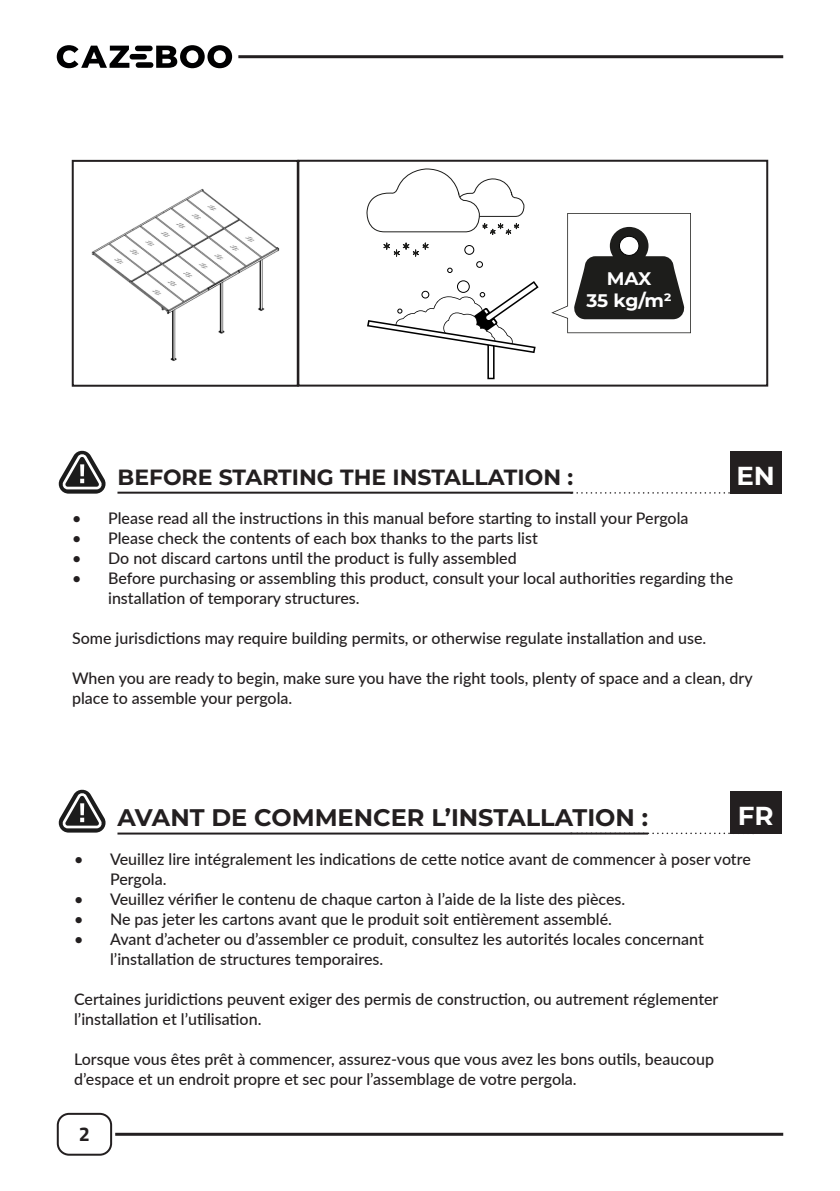
<style>
.page{position:relative;width:840px;height:1191px;background:#fff}
.page>*{position:absolute;margin:0;border:0;box-sizing:border-box;transform-origin:0 0}
.t1{font:700 26px "Montserrat";color:#fff}
.t2{font:700 24px "Montserrat";color:#231f20}
.t3{font:700 22px "Montserrat";color:#231f20}
.t4{font:700 20px "Titillium Web";color:#231f20}
.t5{font:700 18.2px/21.8px "Montserrat";letter-spacing:-.01em;color:#fff;text-align:center}
.t6{font:500 16px/20px "Lato";color:#231f20}
</style>
<div class="page">
<div style="left:57px;top:1112px;width:55px;height:43px;border:2px solid #231f20;border-radius:11px"></div>
<hr style="left:115px;top:1132px;width:667px;height:3px;background:#231f20">
<hr style="left:238px;top:55px;width:544px;height:3px;background:#231f20">
<svg style="left:156px;top:45px;width:76px;height:23px"></svg>
<div style="left:135px;top:46px;width:17px;height:5px;background:#000001;border-radius:3px"></div>
<div style="left:129px;top:54px;width:18px;height:5px;background:#000001;border-radius:3px"></div>
<div style="left:136px;top:62px;width:17px;height:6px;background:#000001;border-radius:3px"></div>
<svg style="left:57px;top:45px;width:72px;height:23px"></svg>
<svg style="left:647px;top:832px;width:82px;height:2px"></svg>
<hr style="left:117px;top:832px;width:530px;height:2px;background:#231f20">
<div style="left:729px;top:791px;width:51px;height:43px;background:#231f20"></div>
<svg style="left:58px;top:789px;width:48px;height:43px"></svg>
<svg style="left:573px;top:492px;width:156px;height:1px"></svg>
<hr style="left:117px;top:491px;width:456px;height:2px;background:#231f20">
<div style="left:729px;top:451px;width:51px;height:42px;background:#231f20"></div>
<svg style="left:58px;top:450px;width:48px;height:43px"></svg>
<div style="left:72px;top:160px;width:226px;height:227px;border:2px solid #231f20"></div>
<div style="left:487px;top:343px;width:7px;height:36px;border:2px solid #000"></div>
<div style="left:457px;top:280px;width:12px;height:13px;border:1px solid #000;border-radius:50%"></div>
<svg style="left:367px;top:281px;width:171px;height:72px"></svg>
<svg style="left:366px;top:168px;width:157px;height:105px"></svg>
<div style="left:476px;top:261px;width:6px;height:7px;border:1px solid #000;border-radius:50%"></div>
<div style="left:464px;top:245px;width:9px;height:9px;background:#fff;border-radius:50%"></div>
<div style="left:464px;top:245px;width:10px;height:10px;border:1px solid #000;border-radius:50%"></div>
<svg style="left:551px;top:213px;width:139px;height:120px"></svg>
<div style="left:297px;top:160px;width:470px;height:226px;border:2px solid #231f20"></div>
<img style="left:91px;top:188px;width:189px;height:173px">
<p class="t5" style="left:586px;top:267px;width:87px">MAX<br>35 kg/m²</p>
<p class="t3" style="left:117px;top:461px;width:457px">BEFORE STARTING THE INSTALLATION :</p>
<p class="t1" style="left:736px;top:457px;width:40px">EN</p>
<p class="t6" style="left:72px;top:507px;width:617px">• Please read all the instructions in this manual before starting to install your Pergola</p>
<p class="t6" style="left:72px;top:527px;width:467px">• Please check the contents of each box thanks to the parts list</p>
<p class="t6" style="left:72px;top:547px;width:446px">• Do not discard cartons until the product is fully assembled</p>
<p class="t6" style="left:108px;top:567px;width:626px;text-indent:-36px">• Before purchasing or assembling this product, consult your local authorities regarding the installation of temporary structures.</p>
<p class="t6" style="left:72px;top:627px;width:635px">Some jurisdictions may require building permits, or otherwise regulate installation and use.</p>
<p class="t6" style="left:72px;top:667px;width:681px">When you are ready to begin, make sure you have the right tools, plenty of space and a clean, dry place to assemble your pergola.</p>
<p class="t2" style="left:117px;top:799px;width:531px">AVANT DE COMMENCER L’INSTALLATION :</p>
<p class="t1" style="left:737px;top:797px;width:37px">FR</p>
<p class="t6" style="left:110px;top:849px;width:642px;text-indent:-36px">• Veuillez lire intégralement les indications de cette notice avant de commencer à poser votre<br>Pergola.</p>
<p class="t6" style="left:74px;top:889px;width:552px">• Veuillez vérifier le contenu de chaque carton à l’aide de la liste des pièces.</p>
<p class="t6" style="left:74px;top:909px;width:539px">• Ne pas jeter les cartons avant que le produit soit entièrement assemblé.</p>
<p class="t6" style="left:110px;top:929px;width:595px;text-indent:-36px">• Avant d’acheter ou d’assembler ce produit, consultez les autorités locales concernant l’installation de structures temporaires.</p>
<p class="t6" style="left:74px;top:989px;width:645px">Certaines juridictions peuvent exiger des permis de construction, ou autrement réglementer l’installation et l’utilisation.</p>
<p class="t6" style="left:74px;top:1049px;width:641px">Lorsque vous êtes prêt à commencer, assurez-vous que vous avez les bons outils, beaucoup d’espace et un endroit propre et sec pour l’assemblage de votre pergola.</p>
<p class="t4" style="left:79px;top:1119px;width:13px">2</p>
</div>
